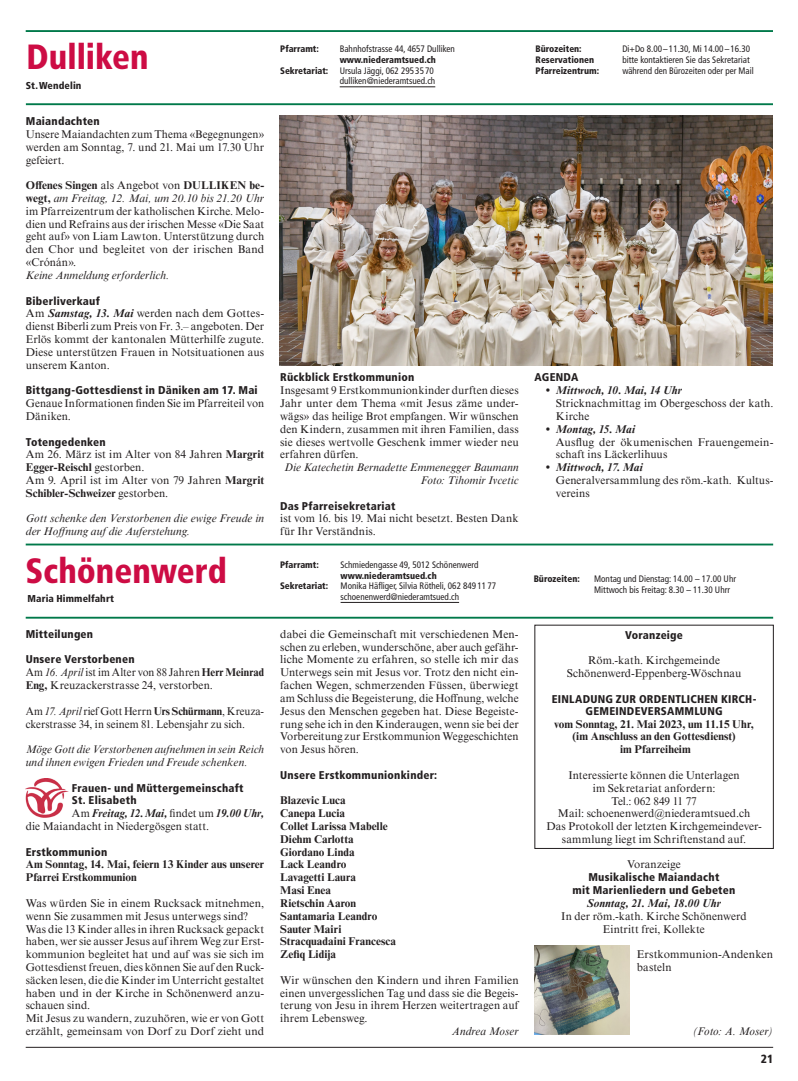
<style>
.page{position:relative;width:798px;height:1081px;background:#fff}
.page>*{position:absolute;margin:0;border:0;box-sizing:border-box;transform-origin:0 0}
.t1{font:900 condensed 35px "Frutiger LT Std";color:#cd0c44;scale:.95 1}
.t2{font:900 condensed 11.88px "Frutiger LT Std";color:#231f20}
.t3{font:11.25px/12.9px "Times NRMT Pro";letter-spacing:.005em;color:#231f20}
.t4{font:900 condensed 11.25px/12.9px "Frutiger LT Std";letter-spacing:.02em;color:#231f20;text-align:center}
.t5{font:700 11.25px/12.9px "Times NRMT Pro";letter-spacing:.005em;color:#231f20}
.t6{font:italic 11.25px/12.9px "Times NRMT Pro";letter-spacing:.005em;color:#231f20}
.t7{font:11.25px/12.8px "Times NRMT Pro";letter-spacing:.005em;color:#231f20;scale:.95 1}
.t8{font:italic 700 11.25px "Times NRMT Pro";color:#231f20}
.t9{font:900 condensed 10px "Frutiger LT Std";letter-spacing:.015em;color:#231f20}
.t10{font:condensed 9.38px/10.6px "Frutiger LT Std";color:#231f20}
.t11{font:900 condensed 9.38px "Frutiger LT Std";color:#231f20}
.t12{font:condensed 9.38px "Frutiger LT Std";color:#231f20;scale:.96 1}
.s1{font-weight:900}
.s2{font-weight:700}
.s3{font-style:italic}
.s4{font-weight:700;font-style:italic}
</style>
<div class="page">
<hr style="left:26px;top:1047px;width:746px;height:1px;background:#231f20">
<hr style="left:26px;top:30px;width:746px;height:2px;background:#00794a">
<hr style="left:26px;top:103px;width:746px;height:2px;background:#00794a">
<hr style="left:339px;top:87px;width:96px;height:1px;background:#231f20">
<hr style="left:26px;top:543px;width:746px;height:2px;background:#00794a">
<hr style="left:26px;top:617px;width:746px;height:1px;background:#00794a">
<hr style="left:340px;top:602px;width:119px;height:1px;background:#231f20">
<img style="left:26px;top:779px;width:42px;height:38px">
<img style="left:534px;top:945px;width:95px;height:89px">
<img style="left:279px;top:116px;width:493px;height:249px">
<h1 class="t1" style="left:26px;top:36px;width:130px">Dulliken</h1>
<p class="t11" style="left:280px;top:44px;width:40px">Pfarramt:</p>
<p class="t10" style="left:339px;top:44px;width:117px">Bahnhofstrasse 44, 4657 Dulliken</p>
<p class="t10" style="left:280px;top:55px;width:157px;text-align:right"><span class="s1">www.niederamtsued.ch<br>Sekretariat:</span> Ursula Jäggi, 062 295 35 70 dulliken@niederamtsued.ch</p>
<p class="t9" style="left:26px;top:79px;width:57px">St.Wendelin</p>
<p class="t4" style="left:26px;top:115px;width:75px">Maiandachten</p>
<p class="t3" style="left:26px;top:128px;width:240px;text-align:justify">Unsere Maiandachten zum Thema «Begegnungen» werden am Sonntag, 7. und 21. Mai um 17.30 Uhr gefeiert.</p>
<p class="t3" style="left:26px;top:180px;width:240px;text-align:justify"><span class="s2">Offenes Singen</span> als Angebot von <span class="s2">DULLIKEN be&shy;wegt,</span> <span class="s3">am Freitag, 12. Mai, um 20.10 bis 21.20 Uhr </span>im Pfarreizentrum der katholischen Kirche. Melo&shy;dien und Refrains aus der irischen Messe «Die Saat geht auf» von Liam Lawton. Unterstützung durch den Chor und begleitet von der irischen Band «Crónán».</p>
<p class="t6" style="left:26px;top:269px;width:145px">Keine Anmeldung erforderlich.</p>
<p class="t4" style="left:26px;top:294px;width:75px">Biberliverkauf</p>
<p class="t3" style="left:26px;top:308px;width:240px;text-align:justify">Am <span class="s4">Samstag, 13. Mai</span> werden nach dem Gottes&shy;dienst Biberli zum Preis von Fr. 3.– angeboten. Der Erlös kommt der kantonalen Mütterhilfe zugute.<br>Diese unterstützen Frauen in Notsituationen aus unserem Kanton.</p>
<p class="t4" style="left:26px;top:384px;width:233px">Bittgang-Gottesdienst in Däniken am 17. Mai</p>
<p class="t3" style="left:26px;top:397px;width:240px">Genaue Informationen finden Sie im Pfarreiteil von<br>Däniken.</p>
<p class="t4" style="left:26px;top:435px;width:81px">Totengedenken</p>
<p class="t3" style="left:26px;top:449px;width:240px">Am 26. März ist im Alter von 84 Jahren <span class="s2">Margrit Egger-Reischl</span> gestorben.<br>Am 9. April ist im Alter von 79 Jahren <span class="s2">Margrit Schibler-Schweizer</span> gestorben.</p>
<p class="t6" style="left:26px;top:513px;width:240px">Gott schenke den Verstorbenen die ewige Freude in der Hoffnung auf die Auferstehung.</p>
<h1 class="t1" style="left:26px;top:549px;width:213px">Schönenwerd</h1>
<p class="t9" style="left:27px;top:592px;width:88px">Maria Himmelfahrt</p>
<p class="t4" style="left:26px;top:627px;width:69px">Mitteilungen</p>
<p class="t4" style="left:26px;top:653px;width:110px">Unsere Verstorbenen</p>
<p class="t7" style="left:26px;top:666px;width:252px">Am <span class="s3">16. April</span> ist im Alter von 88 Jahren <span class="s2">Herr Meinrad<br>Eng,</span> Kreuzackerstrasse 24, verstorben.</p>
<p class="t7" style="left:26px;top:705px;width:252px">Am <span class="s3">17. April</span> rief Gott Herrn <span class="s2">Urs Schürmann</span>, Kreuza&shy;ckerstrasse 34, in seinem 81. Lebensjahr zu sich.</p>
<p class="t6" style="left:26px;top:743px;width:240px">Möge Gott die Verstorbenen aufnehmen in sein Reich und ihnen ewigen Frieden und Freude schenken.</p>
<p class="t4" style="left:72px;top:781px;width:173px;text-align:left">Frauen- und Müttergemeinschaft<br>St. Elisabeth</p>
<p class="t3" style="left:26px;top:807px;width:240px;text-indent:46px">Am <span class="s4">Freitag, 12.Mai,</span> findet um <span class="s4">19.00 Uhr, </span>die Maiandacht in Niedergösgen statt.</p>
<p class="t4" style="left:26px;top:845px;width:83px">Erstkommunion</p>
<p class="t5" style="left:26px;top:858px;width:240px">Am Sonntag, 14. Mai, feiern 13 Kinder aus unserer<br>Pfarrei Erstkommunion</p>
<p class="t3" style="left:26px;top:897px;width:240px">Was würden Sie in einem Rucksack mitnehmen, wenn Sie zusammen mit Jesus unterwegs sind?<br>Was die 13 Kinder alles in ihren Rucksack gepackt haben, wer sie ausser Jesus auf ihrem Weg zur Erst&shy;kommunion begleitet hat und auf was sie sich im Gottesdienst freuen, dies können Sie auf den Ruck&shy;säcken lesen, die die Kinder im Unterricht gestaltet haben und in der Kirche in Schönenwerd anzu&shy;schauen sind.<br>Mit Jesus zu wandern, zuzuhören, wie er von Gott erzählt, gemeinsam von Dorf zu Dorf zieht und</p>
<p class="t4" style="left:280px;top:371px;width:136px">Rückblick Erstkommunion</p>
<p class="t3" style="left:280px;top:385px;width:240px;text-align:justify">Insgesamt 9 Erstkommunionkinder durften dieses Jahr unter dem Thema «mit Jesus zäme under&shy;wägs» das heilige Brot empfangen. Wir wünschen den Kindern, zusammen mit ihren Familien, dass sie dieses wertvolle Geschenk immer wieder neu erfahren dürfen.</p>
<p class="t6" style="left:284px;top:461px;width:236px;text-align:right">Die Katechetin Bernadette Emmenegger Baumann<br>Foto: Tihomir Ivcetic</p>
<p class="t4" style="left:280px;top:499px;width:117px">Das Pfarreisekretariat</p>
<p class="t3" style="left:280px;top:513px;width:240px">ist vom 16. bis 19. Mai nicht besetzt. Besten Dank für Ihr Verständnis.</p>
<p class="t11" style="left:280px;top:559px;width:40px">Pfarramt:</p>
<p class="t10" style="left:340px;top:559px;width:139px">Schmiedengasse 49, 5012 Schönenwerd</p>
<p class="t11" style="left:340px;top:570px;width:98px">www.niederamtsued.ch</p>
<p class="t11" style="left:280px;top:580px;width:50px">Sekretariat:</p>
<p class="t10" style="left:340px;top:581px;width:157px">Monika Häfliger, Silvia Rötheli, 062 849 11 77 schoenenwerd@niederamtsued.ch</p>
<p class="t3" style="left:280px;top:628px;width:240px;text-align:justify">dabei die Gemeinschaft mit verschiedenen Men&shy;schen zu erleben, wunderschöne, aber auch gefähr&shy;liche Momente zu erfahren, so stelle ich mir das Unterwegs sein mit Jesus vor. Trotz den nicht ein&shy;fachen Wegen, schmerzenden Füssen, überwiegt am Schluss die Begeisterung, die Hoffnung, welche Jesus den Menschen gegeben hat. Diese Begeiste&shy;rung sehe ich in den Kinderaugen, wenn sie bei der Vorbereitung zur Erstkommunion Weggeschichten von Jesus hören.</p>
<p class="t4" style="left:280px;top:768px;width:158px">Unsere Erstkommunionkinder:</p>
<p class="t5" style="left:280px;top:794px;width:117px">Blazevic Luca<br>Canepa Lucia<br>Collet Larissa Mabelle<br>Diehm Carlotta<br>Giordano Linda<br>Lack Leandro<br>Lavagetti Laura<br>Masi Enea<br>Rietschin Aaron<br>Santamaria Leandro<br>Sauter Mairi<br>Stracquadaini Francesca<br>Zefiq Lidija</p>
<p class="t3" style="left:280px;top:974px;width:240px;text-align:justify">Wir wünschen den Kindern und ihren Familien einen unvergesslichen Tag und dass sie die Begeis&shy;terung von Jesu in ihrem Herzen weitertragen auf ihrem Lebensweg.</p>
<p class="t6" style="left:451px;top:1025px;width:68px">Andrea Moser</p>
<p class="t11" style="left:535px;top:44px;width:47px">Bürozeiten:</p>
<p class="t10" style="left:622px;top:44px;width:129px">Di+Do 8.00–11.30, Mi 14.00–16.30</p>
<p class="t11" style="left:535px;top:54px;width:60px">Reservationen</p>
<p class="t10" style="left:622px;top:55px;width:129px">bitte kontaktieren Sie das Sekretariat</p>
<p class="t11" style="left:535px;top:65px;width:65px">Pfarreizentrum:</p>
<p class="t12" style="left:622px;top:65px;width:138px">während den Bürozeiten oder per Mail</p>
<p class="t4" style="left:534px;top:371px;width:45px">AGENDA</p>
<p class="t8" style="left:545px;top:384px;width:138px">• Mittwoch, 10. Mai, 14 Uhr</p>
<p class="t3" style="left:555px;top:397px;width:219px">Stricknachmittag im Obergeschoss der kath.<br>Kirche</p>
<p class="t8" style="left:545px;top:422px;width:91px">• Montag, 15. Mai</p>
<p class="t3" style="left:555px;top:436px;width:219px">Ausflug der ökumenischen Frauengemein&shy;schaft ins Läckerlihuus</p>
<p class="t8" style="left:545px;top:460px;width:98px">• Mittwoch, 17. Mai</p>
<p class="t3" style="left:555px;top:474px;width:219px">Generalversammlung des röm.-kath. Kultus&shy;vereins</p>
<p class="t11" style="left:533px;top:573px;width:47px">Bürozeiten:</p>
<p class="t10" style="left:594px;top:574px;width:143px">Montag und Dienstag: 14.00 – 17.00 Uhr<br>Mittwoch bis Freitag: 8.30 – 11.30 Uhrr</p>
<p class="t4" style="left:625px;top:628px;width:59px">Voranzeige</p>
<p class="t3" style="left:566px;top:654px;width:176px;text-align:center">Röm.-kath. Kirchgemeinde<br>Schönenwerd-Eppenberg-Wöschnau</p>
<p class="t4" style="left:551px;top:692px;width:206px">EINLADUNG ZUR ORDENTLICHEN KIRCH-<br>GEMEINDEVERSAMMLUNG</p>
<p class="t5" style="left:554px;top:718px;width:201px;text-align:center">vom Sonntag, 21. Mai 2023, um 11.15 Uhr, (im Anschluss an den Gottesdienst)<br>im Pfarreiheim</p>
<p class="t3" style="left:546px;top:769px;width:217px;text-align:center">Interessierte können die Unterlagen<br>im Sekretariat anfordern:<br>Tel.: 062 849 11 77<br>Mail: schoenenwerd@niederamtsued.ch<br>Das Protokoll der letzten Kirchgemeindever&shy;sammlung liegt im Schriftenstand auf.</p>
<p class="t3" style="left:626px;top:859px;width:55px">Voranzeige</p>
<p class="t4" style="left:572px;top:871px;width:164px">Musikalische Maiandacht<br>mit Marienliedern und Gebeten</p>
<p class="t8" style="left:586px;top:896px;width:136px">Sonntag, 21. Mai, 18.00 Uhr</p>
<p class="t3" style="left:561px;top:910px;width:187px;text-align:center">In der röm.-kath. Kirche Schönenwerd<br>Eintritt frei, Kollekte</p>
<p class="t3" style="left:636px;top:948px;width:138px">Erstkommunion-Andenken basteln</p>
<p class="t6" style="left:692px;top:1025px;width:82px">(Foto: A. Moser)</p>
<p class="t2" style="left:760px;top:1052px;width:14px">21</p>
</div>
